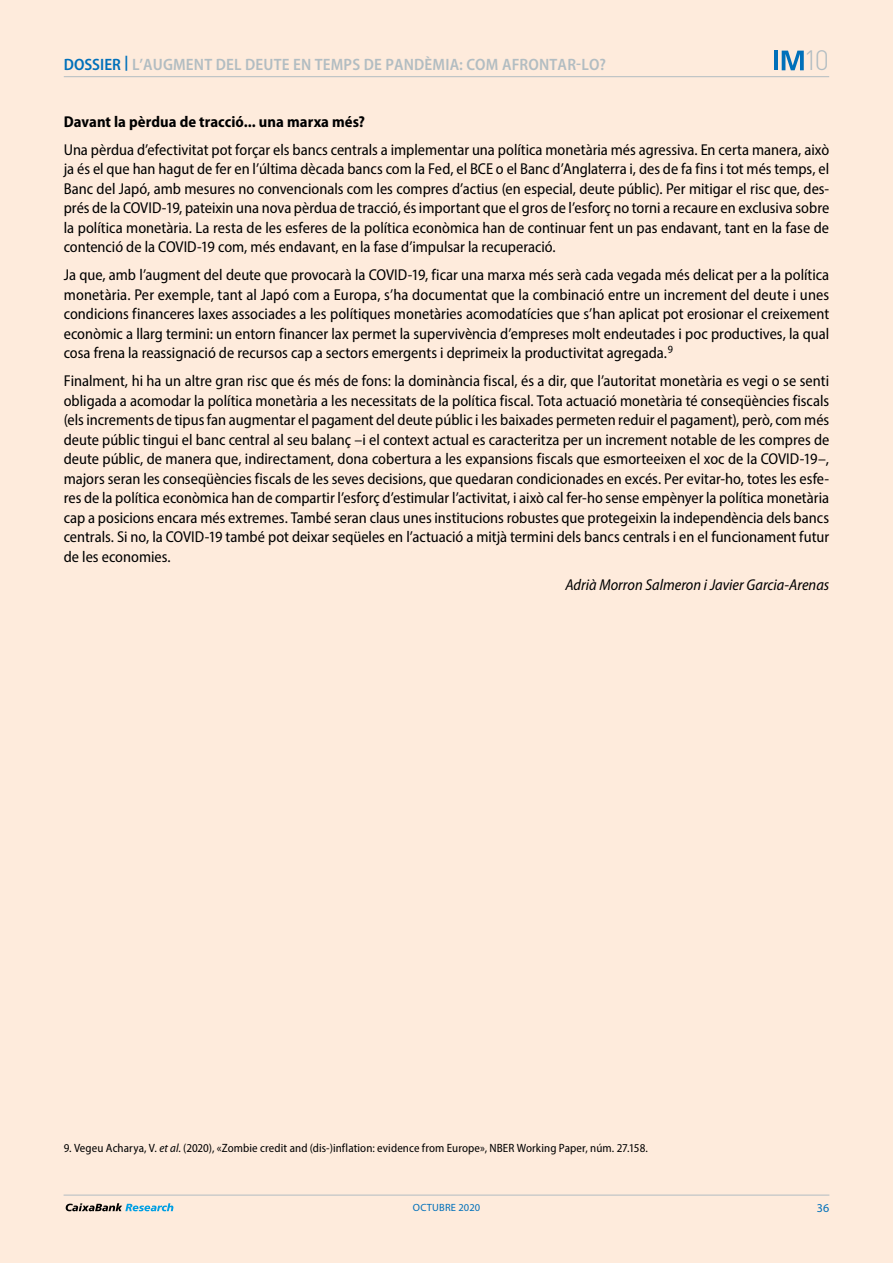
<style>
.page{position:relative;width:893px;height:1263px;background:#fff}
.page>*{position:absolute;margin:0;border:0;box-sizing:border-box;transform-origin:0 0}
.t1{font:300 27.6px "DIN Pro";color:#b2bdc2}
.t2{font:600 semi-condensed 16.5px "Myriad Pro";letter-spacing:.01em;color:#b2bdc2}
.t3{font:semi-condensed 15.75px/19.5px "Myriad Pro";color:#000;text-align:justify}
.t4{font:italic semi-condensed 15.75px "Myriad Pro";color:#000}
.t5{font:700 semi-condensed 15.75px "Myriad Pro";letter-spacing:.005em;color:#000}
.t6{font:semi-condensed 12px "Myriad Pro";letter-spacing:.01em;color:#000}
.t7{font:12px "Myriad Pro";color:#0070ba}
.t8{font:10.5px "Myriad Pro";letter-spacing:.02em;color:#0070ba}
.s1{color:#0070ba}
.s2{font-style:italic}
</style>
<div class="page">
<div style="left:0;top:0;width:892px;height:1263px;background:#feebdc"></div>
<hr style="left:64px;top:76px;width:765px;height:1px;background:#b2bdc2">
<hr style="left:64px;top:1195px;width:765px;height:1px;background:#b2bdc2">
<svg style="left:66px;top:1203px;width:107px;height:8px"></svg>
<svg style="left:782px;top:51px;width:22px;height:19px"></svg>
<hr style="left:774px;top:51px;width:4px;height:19px;background:#0070ba">
<p class="t2" style="left:64px;top:54px;width:544px"><span class="s1">DOSSIER</span> <sup>|</sup> L’AUGMENT DEL DEUTE EN TEMPS DE PANDÈMIA: COM AFRONTAR-LO?</p>
<h1 class="t1" style="left:803px;top:39px;width:27px">10</h1>
<p class="t5" style="left:64px;top:113px;width:303px">Davant la pèrdua de tracció... una marxa més?</p>
<p class="t3" style="left:64px;top:139px;width:767px">Una pèrdua d’efectivitat pot forçar els bancs centrals a implementar una política monetària més agressiva. En certa manera, això ja és el que han hagut de fer en l’última dècada bancs com la Fed, el BCE o el Banc d’Anglaterra i, des de fa fins i tot més temps, el Banc del Japó, amb mesures no convencionals com les compres d’actius (en especial, deute públic). Per mitigar el risc que, des&shy;prés de la COVID-19, pateixin una nova pèrdua de tracció, és important que el gros de l’esforç no torni a recaure en exclusiva sobre la política monetària. La resta de les esferes de la política econòmica han de continuar fent un pas endavant, tant en la fase de contenció de la COVID-19 com, més endavant, en la fase d’impulsar la recuperació.</p>
<p class="t3" style="left:64px;top:265px;width:767px">Ja que, amb l’augment del deute que provocarà la COVID-19, ficar una marxa més serà cada vegada més delicat per a la política monetària. Per exemple, tant al Japó com a Europa, s’ha documentat que la combinació entre un increment del deute i unes condicions financeres laxes associades a les polítiques monetàries acomodatícies que s’han aplicat pot erosionar el creixement econòmic a llarg termini: un entorn financer lax permet la supervivència d’empreses molt endeutades i poc productives, la qual cosa frena la reassignació de recursos cap a sectors emergents i deprimeix la productivitat agregada.<sup>9</sup></p>
<p class="t3" style="left:64px;top:371px;width:767px">Finalment, hi ha un altre gran risc que és més de fons: la dominància fiscal, és a dir, que l’autoritat monetària es vegi o se senti obligada a acomodar la política monetària a les necessitats de la política fiscal. Tota actuació monetària té conseqüències fiscals (els increments de tipus fan augmentar el pagament del deute públic i les baixades permeten reduir el pagament), però, com més deute públic tingui el banc central al seu balanç –i el context actual es caracteritza per un increment notable de les compres de deute públic, de manera que, indirectament, dona cobertura a les expansions fiscals que esmorteeixen el xoc de la COVID-19–, majors seran les conseqüències fiscals de les seves decisions, que quedaran condicionades en excés. Per evitar-ho, totes les esfe&shy;res de la política econòmica han de compartir l’esforç d’estimular l’activitat, i això cal fer-ho sense empènyer la política monetària cap a posicions encara més extremes. També seran claus unes institucions robustes que protegeixin la independència dels bancs centrals. Si no, la COVID-19 també pot deixar seqüeles en l’actuació a mitjà termini dels bancs centrals i en el funcionament futur de les economies.</p>
<p class="t4" style="left:565px;top:576px;width:265px">Adrià Morron Salmeron i Javier Garcia-Arenas</p>
<p class="t6" style="left:64px;top:1141px;width:586px">9. Vegeu Acharya, V. <span class="s2">et al.</span> (2020), «Zombie credit and (dis-)inflation: evidence from Europe», NBER Working Paper, núm. 27.158.</p>
<p class="t8" style="left:413px;top:1201px;width:69px">OCTUBRE 2020</p>
<p class="t7" style="left:817px;top:1201px;width:14px">36</p>
</div>
